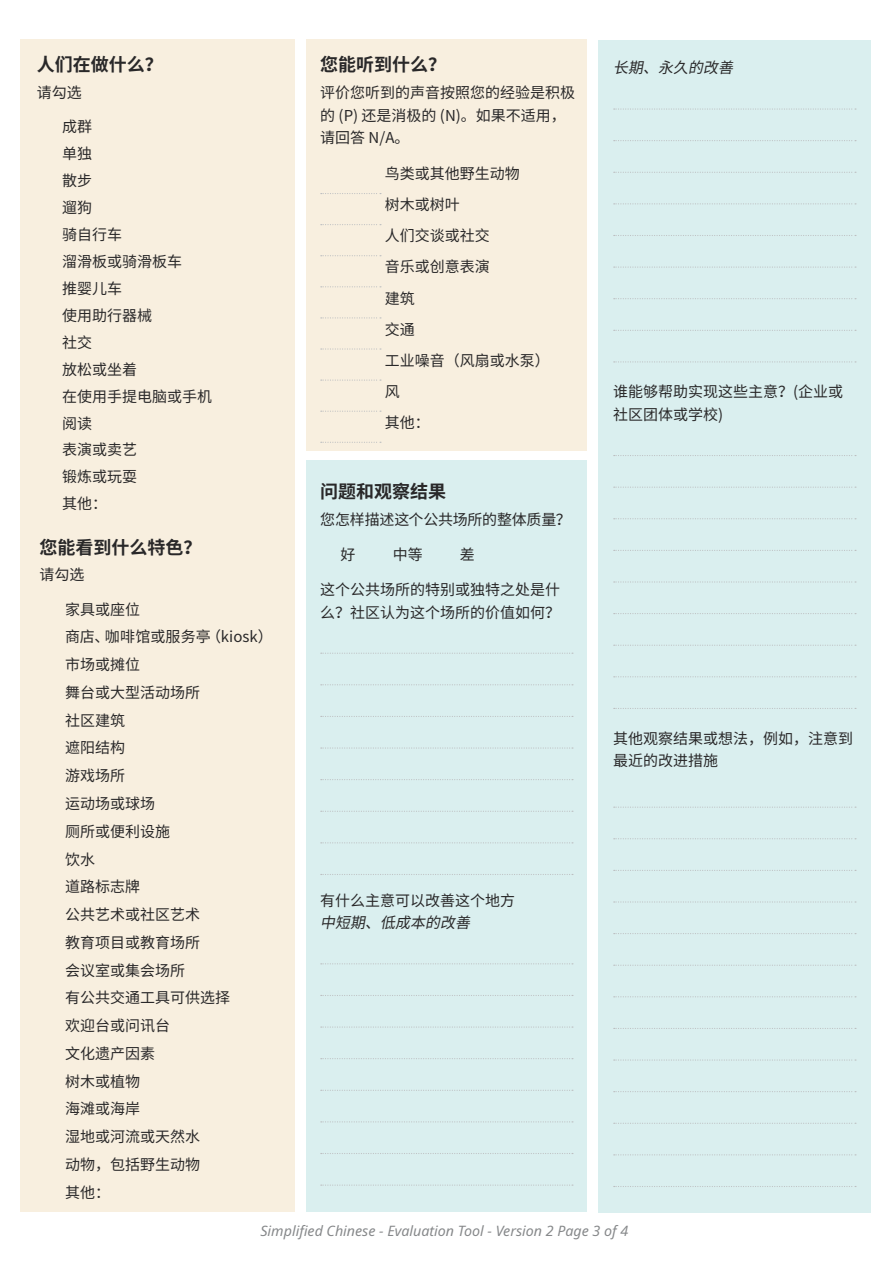
<style>
.page{position:relative;width:893px;height:1263px;background:#fff}
.page>*{position:absolute;margin:0;border:0;box-sizing:border-box;transform-origin:0 0}
.Heading_1{font:700 18px "Noto Sans CJ Ksc";color:#292829}
.Checkbox_items{font:15px "Noto Sans CJ Ksc";color:#292829}
.Body{font:15px/22.5px "Noto Sans CJ Ksc";color:#292829}
.Body-2{font:italic 15px "Noto Sans CJ Ksc";color:#292829}
.t1{font:italic 14.25px "Noto Sans";color:#86888a}
.s1{font-style:italic}
</style>
<div class="page">
<div style="left:21px;top:39px;width:274px;height:1173px;background:#f8efdf"></div>
<div style="left:598px;top:41px;width:273px;height:1172px;background:#daefef"></div>
<div style="left:306px;top:39px;width:281px;height:412px;background:#f8efdf"></div>
<div style="left:306px;top:460px;width:281px;height:752px;background:#daefef"></div>
<svg style="left:614px;top:108px;width:242px;height:2px"></svg>
<svg style="left:614px;top:140px;width:242px;height:1px"></svg>
<svg style="left:614px;top:172px;width:242px;height:1px"></svg>
<svg style="left:614px;top:203px;width:242px;height:1px"></svg>
<svg style="left:614px;top:235px;width:242px;height:1px"></svg>
<svg style="left:614px;top:267px;width:242px;height:1px"></svg>
<svg style="left:614px;top:298px;width:242px;height:1px"></svg>
<svg style="left:614px;top:330px;width:242px;height:1px"></svg>
<svg style="left:614px;top:361px;width:242px;height:1px"></svg>
<svg style="left:614px;top:455px;width:242px;height:1px"></svg>
<svg style="left:614px;top:487px;width:242px;height:1px"></svg>
<svg style="left:614px;top:518px;width:242px;height:1px"></svg>
<svg style="left:614px;top:550px;width:242px;height:1px"></svg>
<svg style="left:614px;top:581px;width:242px;height:1px"></svg>
<svg style="left:614px;top:613px;width:242px;height:1px"></svg>
<svg style="left:614px;top:645px;width:242px;height:1px"></svg>
<svg style="left:614px;top:676px;width:242px;height:1px"></svg>
<svg style="left:614px;top:708px;width:242px;height:1px"></svg>
<svg style="left:614px;top:807px;width:242px;height:1px"></svg>
<svg style="left:614px;top:838px;width:242px;height:1px"></svg>
<svg style="left:614px;top:870px;width:242px;height:1px"></svg>
<svg style="left:614px;top:901px;width:242px;height:1px"></svg>
<svg style="left:614px;top:933px;width:242px;height:1px"></svg>
<svg style="left:614px;top:965px;width:242px;height:1px"></svg>
<svg style="left:614px;top:996px;width:242px;height:1px"></svg>
<svg style="left:614px;top:1028px;width:242px;height:1px"></svg>
<svg style="left:614px;top:1059px;width:242px;height:1px"></svg>
<svg style="left:614px;top:1091px;width:242px;height:1px"></svg>
<svg style="left:614px;top:1123px;width:242px;height:1px"></svg>
<svg style="left:614px;top:1154px;width:242px;height:1px"></svg>
<svg style="left:614px;top:1186px;width:242px;height:1px"></svg>
<svg style="left:321px;top:193px;width:60px;height:1px"></svg>
<svg style="left:321px;top:224px;width:60px;height:1px"></svg>
<svg style="left:321px;top:255px;width:60px;height:1px"></svg>
<svg style="left:321px;top:286px;width:60px;height:1px"></svg>
<svg style="left:321px;top:317px;width:60px;height:1px"></svg>
<svg style="left:321px;top:348px;width:60px;height:2px"></svg>
<svg style="left:321px;top:379px;width:60px;height:2px"></svg>
<svg style="left:321px;top:411px;width:60px;height:1px"></svg>
<svg style="left:321px;top:442px;width:60px;height:1px"></svg>
<svg style="left:321px;top:653px;width:252px;height:1px"></svg>
<svg style="left:321px;top:684px;width:252px;height:1px"></svg>
<svg style="left:321px;top:716px;width:252px;height:1px"></svg>
<svg style="left:321px;top:747px;width:252px;height:2px"></svg>
<svg style="left:321px;top:779px;width:252px;height:1px"></svg>
<svg style="left:321px;top:811px;width:252px;height:1px"></svg>
<svg style="left:321px;top:842px;width:252px;height:1px"></svg>
<svg style="left:321px;top:874px;width:252px;height:1px"></svg>
<svg style="left:321px;top:963px;width:252px;height:1px"></svg>
<svg style="left:321px;top:995px;width:252px;height:1px"></svg>
<svg style="left:321px;top:1026px;width:252px;height:2px"></svg>
<svg style="left:321px;top:1058px;width:252px;height:1px"></svg>
<svg style="left:321px;top:1090px;width:252px;height:1px"></svg>
<svg style="left:321px;top:1121px;width:252px;height:1px"></svg>
<svg style="left:321px;top:1153px;width:252px;height:1px"></svg>
<svg style="left:321px;top:1184px;width:252px;height:2px"></svg>
<h1 class="Heading_1" style="left:37px;top:55px;width:127px">人们在做什么？</h1>
<p class="Body" style="left:37px;top:82px;width:46px">请勾选</p>
<p class="Checkbox_items" style="left:62px;top:118px;width:31px">成群</p>
<p class="Checkbox_items" style="left:62px;top:145px;width:31px">单独</p>
<p class="Checkbox_items" style="left:62px;top:172px;width:31px">散步</p>
<p class="Checkbox_items" style="left:62px;top:199px;width:31px">遛狗</p>
<p class="Checkbox_items" style="left:62px;top:226px;width:61px">骑自行车</p>
<p class="Checkbox_items" style="left:62px;top:253px;width:121px">溜滑板或骑滑板车</p>
<p class="Checkbox_items" style="left:62px;top:280px;width:61px">推婴儿车</p>
<p class="Checkbox_items" style="left:62px;top:307px;width:91px">使用助行器械</p>
<p class="Checkbox_items" style="left:62px;top:334px;width:31px">社交</p>
<p class="Checkbox_items" style="left:62px;top:361px;width:76px">放松或坐着</p>
<p class="Checkbox_items" style="left:62px;top:388px;width:151px">在使用手提电脑或手机</p>
<p class="Checkbox_items" style="left:62px;top:415px;width:31px">阅读</p>
<p class="Checkbox_items" style="left:62px;top:441px;width:76px">表演或卖艺</p>
<p class="Checkbox_items" style="left:62px;top:468px;width:76px">锻炼或玩耍</p>
<p class="Checkbox_items" style="left:62px;top:495px;width:46px">其他：</p>
<h1 class="Heading_1" style="left:40px;top:537px;width:163px">您能看到什么特色？</h1>
<p class="Body" style="left:40px;top:564px;width:46px">请勾选</p>
<p class="Checkbox_items" style="left:65px;top:601px;width:76px">家具或座位</p>
<p class="Checkbox_items" style="left:65px;top:628px;width:209px">商店、咖啡馆或服务亭（kiosk）</p>
<p class="Checkbox_items" style="left:65px;top:656px;width:76px">市场或摊位</p>
<p class="Checkbox_items" style="left:65px;top:684px;width:136px">舞台或大型活动场所</p>
<p class="Checkbox_items" style="left:65px;top:712px;width:61px">社区建筑</p>
<p class="Checkbox_items" style="left:65px;top:739px;width:61px">遮阳结构</p>
<p class="Checkbox_items" style="left:65px;top:767px;width:61px">游戏场所</p>
<p class="Checkbox_items" style="left:65px;top:795px;width:91px">运动场或球场</p>
<p class="Checkbox_items" style="left:65px;top:823px;width:106px">厕所或便利设施</p>
<p class="Checkbox_items" style="left:65px;top:850px;width:31px">饮水</p>
<p class="Checkbox_items" style="left:65px;top:878px;width:76px">道路标志牌</p>
<p class="Checkbox_items" style="left:65px;top:906px;width:136px">公共艺术或社区艺术</p>
<p class="Checkbox_items" style="left:65px;top:934px;width:136px">教育项目或教育场所</p>
<p class="Checkbox_items" style="left:65px;top:961px;width:121px">会议室或集会场所</p>
<p class="Checkbox_items" style="left:65px;top:989px;width:166px">有公共交通工具可供选择</p>
<p class="Checkbox_items" style="left:65px;top:1017px;width:106px">欢迎台或问讯台</p>
<p class="Checkbox_items" style="left:65px;top:1045px;width:91px">文化遗产因素</p>
<p class="Checkbox_items" style="left:65px;top:1072px;width:76px">树木或植物</p>
<p class="Checkbox_items" style="left:65px;top:1100px;width:76px">海滩或海岸</p>
<p class="Checkbox_items" style="left:65px;top:1128px;width:136px">湿地或河流或天然水</p>
<p class="Checkbox_items" style="left:65px;top:1156px;width:136px">动物，包括野生动物</p>
<p class="Checkbox_items" style="left:65px;top:1183px;width:46px">其他：</p>
<h1 class="Heading_1" style="left:320px;top:55px;width:127px">您能听到什么？</h1>
<p class="Body" style="left:320px;top:82px;width:256px">评价您听到的声音按照您的经验是积极的 (P) 还是消极的 (N)。如果不适用，请回答 N/A。</p>
<p class="Checkbox_items" style="left:385px;top:165px;width:136px">鸟类或其他野生动物</p>
<p class="Checkbox_items" style="left:385px;top:196px;width:76px">树木或树叶</p>
<p class="Checkbox_items" style="left:385px;top:227px;width:106px">人们交谈或社交</p>
<p class="Checkbox_items" style="left:385px;top:258px;width:106px">音乐或创意表演</p>
<p class="Checkbox_items" style="left:385px;top:290px;width:31px">建筑</p>
<p class="Checkbox_items" style="left:385px;top:321px;width:31px">交通</p>
<p class="Checkbox_items" style="left:385px;top:352px;width:166px">工业噪音（风扇或水泵）</p>
<p class="Checkbox_items" style="left:385px;top:383px;width:16px">风</p>
<p class="Checkbox_items" style="left:385px;top:414px;width:46px">其他：</p>
<h1 class="Heading_1" style="left:320px;top:481px;width:127px">问题和观察结果</h1>
<p class="Body" style="left:320px;top:508px;width:252px">您怎样描述这个公共场所的整体质量？</p>
<p class="Body" style="left:341px;top:543px;width:16px">好</p>
<p class="Body" style="left:393px;top:543px;width:31px">中等</p>
<p class="Body" style="left:460px;top:543px;width:16px">差</p>
<p class="Body" style="left:320px;top:579px;width:241px">这个公共场所的特别或独特之处是什么？社区认为这个场所的价值如何？</p>
<p class="Body-2" style="left:613px;top:60px;width:129px">长期、永久的改善</p>
<p class="Body" style="left:613px;top:381px;width:232px">谁能够帮助实现这些主意？(企业或社区团体或学校)</p>
<p class="Body" style="left:613px;top:727px;width:241px">其他观察结果或想法，例如，注意到最近的改进措施</p>
<p class="Body" style="left:320px;top:889px;width:196px">有什么主意可以改善这个地方<span class="s1">中短期、低成本的改善</span></p>
<p class="t1" style="left:260px;top:1220px;width:369px">Simplified Chinese - Evaluation Tool - Version 2 Page 3 of 4</p>
</div>
